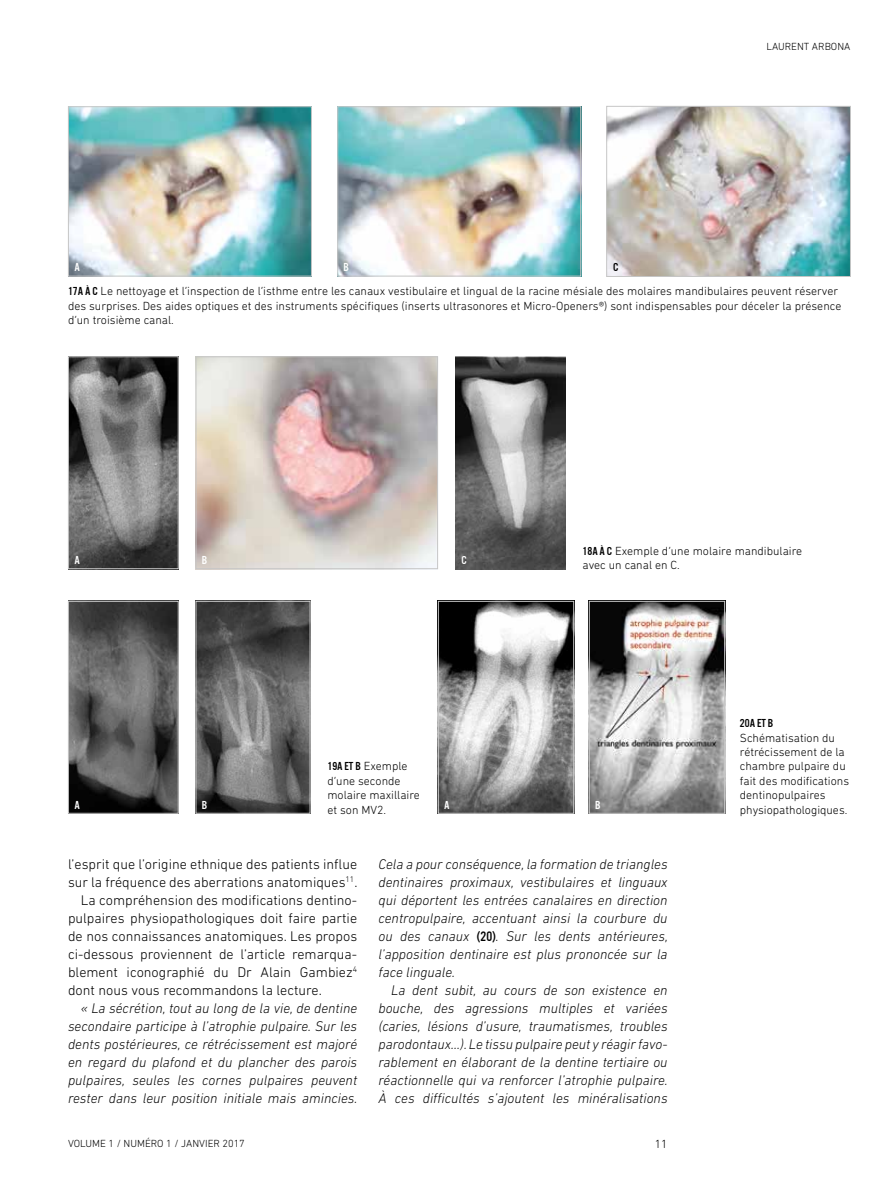
<style>
.page{position:relative;width:893px;height:1191px;background:#fff}
.page>*{position:absolute;margin:0;border:0;box-sizing:border-box;transform-origin:0 0}
.t1{font:italic 300 14.25px/18px "DIN Next LT Pro";color:#000;text-align:justify}
.t2{font:300 14.25px "DIN Next LT Pro";color:#000}
.t3{font:300 12px/14.4px "DIN Next Rounded LT Pro";color:#000}
.t4{font:12px "U.S.101";color:#fff}
.t5{font:12px "U.S.101";color:#000}
.t6{font:300 10.5px "DIN Next Rounded LT Pro";color:#000}
.s1{font-family:"U.S.101";font-weight:400}
.s2{font-family:"U.S.101";font-weight:400;font-style:normal}
</style>
<div class="page">
<img style="left:70px;top:108px;width:240px;height:166px">
<div style="left:68px;top:106px;width:244px;height:170px;border:1px solid #c6c6c6"></div>
<img style="left:70px;top:358px;width:107px;height:209px">
<div style="left:68px;top:356px;width:111px;height:213px;border:1px solid #c6c6c6"></div>
<img style="left:70px;top:603px;width:107px;height:208px">
<div style="left:68px;top:601px;width:111px;height:212px;border:1px solid #c6c6c6"></div>
<img style="left:440px;top:603px;width:132px;height:208px">
<div style="left:438px;top:601px;width:136px;height:212px;border:1px solid #c6c6c6"></div>
<img style="left:339px;top:108px;width:240px;height:166px">
<div style="left:337px;top:106px;width:244px;height:170px;border:1px solid #c6c6c6"></div>
<img style="left:198px;top:358px;width:238px;height:209px">
<div style="left:196px;top:356px;width:242px;height:213px;border:1px solid #c6c6c6"></div>
<img style="left:198px;top:603px;width:110px;height:208px">
<div style="left:196px;top:601px;width:114px;height:212px;border:1px solid #c6c6c6"></div>
<img style="left:591px;top:603px;width:132px;height:208px">
<div style="left:589px;top:601px;width:136px;height:212px;border:1px solid #c6c6c6"></div>
<img style="left:608px;top:108px;width:241px;height:167px">
<div style="left:606px;top:106px;width:245px;height:171px;border:1px solid #c6c6c6"></div>
<img style="left:455px;top:356px;width:111px;height:213px">
<p class="t4" style="left:74px;top:261px;width:7px">A</p>
<p class="t4" style="left:344px;top:261px;width:7px">B</p>
<p class="t5" style="left:613px;top:261px;width:7px">C</p>
<p class="t6" style="left:766px;top:41px;width:85px">LAURENT ARBONA</p>
<p class="t3" style="left:68px;top:284px;width:775px"><span class="s1">17A À C</span> Le nettoyage et l’inspection de l’isthme entre les canaux vestibulaire et lingual de la racine mésiale des molaires mandibulaires peuvent réserver des surprises. Des aides optiques et des instruments spécifiques (inserts ultrasonores et Micro-Openers®) sont indispensables pour déceler la présence d’un troisième canal.</p>
<p class="t4" style="left:74px;top:554px;width:7px">A</p>
<p class="t4" style="left:202px;top:554px;width:7px">B</p>
<p class="t4" style="left:461px;top:554px;width:7px">C</p>
<p class="t3" style="left:583px;top:543px;width:221px"><span class="s1">18A À C</span> Exemple d’une molaire mandibulaire avec un canal en C.</p>
<p class="t3" style="left:327px;top:759px;width:94px"><span class="s1">19A ET B</span> Exemple d’une seconde molaire maxillaire et son MV2.</p>
<p class="t4" style="left:74px;top:798px;width:7px">A</p>
<p class="t4" style="left:444px;top:798px;width:7px">A</p>
<p class="t4" style="left:202px;top:798px;width:7px">B</p>
<p class="t4" style="left:595px;top:798px;width:7px">B</p>
<p class="t2" style="left:68px;top:856px;width:291px">l’esprit que l’origine ethnique des patients influe</p>
<p class="t2" style="left:68px;top:874px;width:291px">sur la fréquence des aberrations anatomiques<sup>11</sup>.</p>
<p class="t2" style="left:81px;top:892px;width:278px">La compréhension des modifications dentino-</p>
<p class="t2" style="left:68px;top:910px;width:291px">pulpaires physiopathologiques doit faire partie</p>
<p class="t2" style="left:68px;top:928px;width:291px">de nos connaissances anatomiques. Les propos</p>
<p class="t2" style="left:68px;top:946px;width:291px">ci-dessous proviennent de l’article remarqua-</p>
<p class="t2" style="left:68px;top:964px;width:291px">blement iconographié du Dr Alain Gambiez<sup>4</sup></p>
<p class="t2" style="left:68px;top:982px;width:255px">dont nous vous recommandons la lecture.</p>
<p class="t1" style="left:68px;top:999px;width:291px;text-indent:13px">« La sécrétion, tout au long de la vie, de dentine secondaire participe à l’atrophie pulpaire. Sur les dents postérieures, ce rétrécissement est majoré en regard du plafond et du plancher des parois pulpaires, seules les cornes pulpaires peuvent rester dans leur position initiale mais amincies.</p>
<p class="t1" style="left:378px;top:855px;width:291px">Cela a pour conséquence, la formation de triangles dentinaires proximaux, vestibulaires et linguaux qui déportent les entrées canalaires en direction centropulpaire, accentuant ainsi la courbure du ou des canaux <span class="s2">(20)</span>. Sur les dents antérieures, l’apposition dentinaire est plus prononcée sur la face linguale.</p>
<p class="t1" style="left:378px;top:981px;width:291px;text-indent:13px">La dent subit, au cours de son existence en bouche, des agressions multiples et variées (caries, lésions d’usure, traumatismes, troubles parodontaux...). Le tissu pulpaire peut y réagir favo&shy;rablement en élaborant de la dentine tertiaire ou réactionnelle qui va renforcer l’atrophie pulpaire.<br>À ces difficultés s’ajoutent les minéralisations</p>
<p class="t6" style="left:68px;top:1137px;width:178px">VOLUME 1 / NUMÉRO 1 / JANVIER 2017</p>
<p class="t3" style="left:655px;top:1136px;width:14px">11</p>
<p class="t5" style="left:740px;top:717px;width:35px">20A ET B</p>
<p class="t3" style="left:740px;top:730px;width:111px">Schématisation du rétrécissement de la chambre pulpaire du fait des modifications dentinopulpaires physiopathologiques.</p>
</div>
